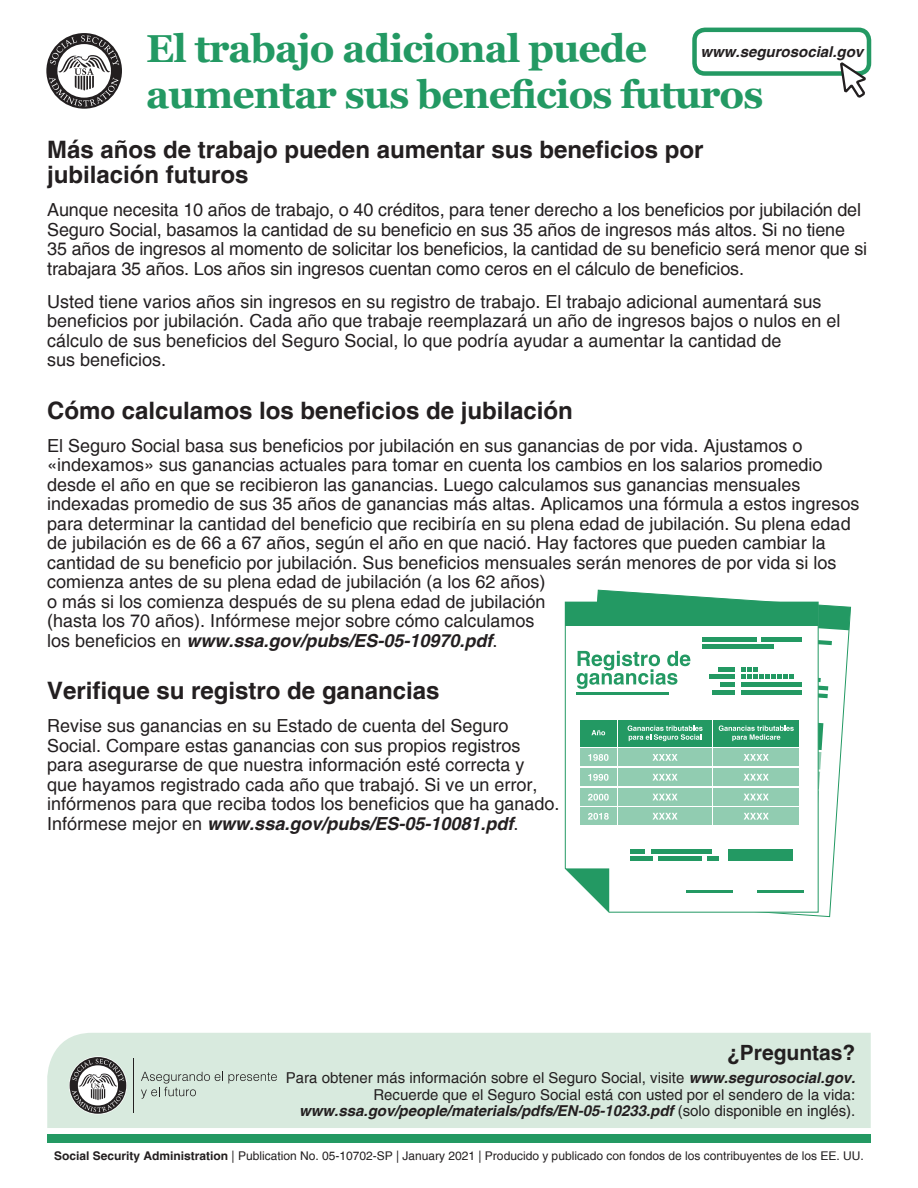
<style>
.page{position:relative;width:918px;height:1188px;background:#fff}
.page>*{position:absolute;margin:0;border:0;box-sizing:border-box;transform-origin:0 0}
.t1{font:700 39px/46.5px "Georgia";letter-spacing:-.025em;color:#239963}
.Callout{font:700 24px/25.5px "Helvetica";color:#231f20}
.Paragraph{font:700 21px "Helvetica";color:#231f20}
.Paragraph-2{font:18px/19.5px "Helvetica";color:#231f20}
.Paragraph-3{font:15px/16.5px "Helvetica";color:#231f20;text-align:right}
.Paragraph-4{font:italic 700 15px "Helvetica";color:#231f20}
.Paragraph-5{font:12px "Helvetica";color:#231f20}
.s1{font-weight:700;font-style:italic}
.s2{font-weight:700}
</style>
<div class="page">
<div style="left:47px;top:1033px;width:824px;height:95px;background:#d8eade"></div>
<div style="left:47px;top:1135px;width:824px;height:8px;background:#239963"></div>
<svg style="left:597px;top:589px;width:248px;height:328px"></svg>
<svg style="left:564px;top:601px;width:255px;height:312px"></svg>
<div style="left:565px;top:602px;width:253px;height:23px;background:#239963"></div>
<hr style="left:757px;top:890px;width:47px;height:2px;background:#239963">
<hr style="left:686px;top:890px;width:47px;height:2px;background:#239963">
<div style="left:618px;top:807px;width:94px;height:18px;background:#91ccb1"></div>
<div style="left:618px;top:749px;width:94px;height:17px;background:#91ccb1"></div>
<div style="left:618px;top:768px;width:94px;height:18px;background:#91ccb1"></div>
<div style="left:618px;top:788px;width:94px;height:17px;background:#91ccb1"></div>
<div style="left:580px;top:807px;width:37px;height:18px;background:#91ccb1"></div>
<div style="left:580px;top:768px;width:37px;height:18px;background:#91ccb1"></div>
<div style="left:580px;top:788px;width:37px;height:17px;background:#91ccb1"></div>
<div style="left:580px;top:749px;width:37px;height:17px;background:#91ccb1"></div>
<div style="left:618px;top:720px;width:94px;height:27px;background:#239963"></div>
<div style="left:713px;top:807px;width:86px;height:18px;background:#91ccb1"></div>
<div style="left:713px;top:749px;width:86px;height:17px;background:#91ccb1"></div>
<div style="left:713px;top:768px;width:86px;height:18px;background:#91ccb1"></div>
<div style="left:713px;top:720px;width:86px;height:27px;background:#239963"></div>
<div style="left:713px;top:788px;width:86px;height:17px;background:#91ccb1"></div>
<div style="left:580px;top:720px;width:37px;height:27px;background:#239963"></div>
<div style="left:729px;top:849px;width:64px;height:12px;background:#239963"></div>
<hr style="left:652px;top:849px;width:60px;height:4px;background:#239963">
<hr style="left:630px;top:849px;width:15px;height:4px;background:#239963">
<hr style="left:659px;top:857px;width:43px;height:4px;background:#239963">
<hr style="left:630px;top:857px;width:23px;height:4px;background:#239963">
<hr style="left:708px;top:857px;width:11px;height:4px;background:#239963">
<hr style="left:576px;top:692px;width:92px;height:2px;background:#239963">
<svg style="left:565px;top:856px;width:59px;height:56px"></svg>
<svg style="left:588px;top:754px;width:21px;height:7px"></svg>
<svg style="left:652px;top:754px;width:26px;height:7px"></svg>
<svg style="left:652px;top:774px;width:26px;height:7px"></svg>
<svg style="left:653px;top:794px;width:24px;height:6px"></svg>
<svg style="left:652px;top:813px;width:26px;height:7px"></svg>
<svg style="left:588px;top:774px;width:21px;height:7px"></svg>
<svg style="left:588px;top:794px;width:21px;height:7px"></svg>
<svg style="left:588px;top:813px;width:21px;height:7px"></svg>
<svg style="left:577px;top:590px;width:274px;height:108px"></svg>
<svg style="left:719px;top:717px;width:104px;height:111px"></svg>
<svg style="left:628px;top:725px;width:75px;height:16px"></svg>
<svg style="left:591px;top:730px;width:14px;height:5px"></svg>
<div style="left:692px;top:28px;width:179px;height:48px;border:4px solid #239963;border-radius:10px"></div>
<svg style="left:841px;top:63px;width:27px;height:35px"></svg>
<svg style="left:46px;top:33px;width:76px;height:76px"></svg>
<svg style="left:49px;top:35px;width:70px;height:71px"></svg>
<svg style="left:69px;top:1056px;width:58px;height:58px"></svg>
<svg style="left:70px;top:1057px;width:56px;height:57px"></svg>
<svg style="left:72px;top:1059px;width:52px;height:53px"></svg>
<hr style="left:133px;top:1058px;width:1px;height:55px;background:#231f20">
<svg style="left:141px;top:1072px;width:136px;height:27px;background:#c5d4ca"></svg>
<h1 class="t1" style="left:146px;top:25px;width:619px">El trabajo adicional puede aumentar sus beneficios futuros</h1>
<h2 class="Callout" style="left:47px;top:138px;width:658px">Más años de trabajo pueden aumentar sus beneficios por jubilación futuros</h2>
<p class="Paragraph-2" style="left:47px;top:201px;width:822px">Aunque necesita 10 años de trabajo, o 40 créditos, para tener derecho a los beneficios por jubilación del Seguro Social, basamos la cantidad de su beneficio en sus 35 años de ingresos más altos. Si no tiene 35 años de ingresos al momento de solicitar los beneficios, la cantidad de su beneficio será menor que si trabajara 35 años. Los años sin ingresos cuentan como ceros en el cálculo de beneficios.</p>
<p class="Paragraph-2" style="left:47px;top:292px;width:795px">Usted tiene varios años sin ingresos en su registro de trabajo. El trabajo adicional aumentará sus beneficios por jubilación. Cada año que trabaje reemplazará un año de ingresos bajos o nulos en el cálculo de sus beneficios del Seguro Social, lo que podría ayudar a aumentar la cantidad de<br>sus beneficios.</p>
<h2 class="Callout" style="left:47px;top:399px;width:527px">Cómo calculamos los beneficios de jubilación</h2>
<p class="Paragraph-2" style="left:47px;top:436px;width:814px">El Seguro Social basa sus beneficios por jubilación en sus ganancias de por vida. Ajustamos o «indexamos» sus ganancias actuales para tomar en cuenta los cambios en los salarios promedio desde el año en que se recibieron las ganancias. Luego calculamos sus ganancias mensuales indexadas promedio de sus 35 años de ganancias más altas. Aplicamos una fórmula a estos ingresos para determinar la cantidad del beneficio que recibiría en su plena edad de jubilación. Su plena edad de jubilación es de 66 a 67 años, según el año en que nació. Hay factores que pueden cambiar la cantidad de su beneficio por jubilación. Sus beneficios mensuales serán menores de por vida si los comienza antes de su plena edad de jubilación (a los 62 años)<br>o más si los comienza después de su plena edad de jubilación<br>(hasta los 70 años). Infórmese mejor sobre cómo calculamos<br>los beneficios en <span class="s1">www.ssa.gov/pubs/ES-05-10970.pdf</span>.</p>
<h2 class="Callout" style="left:47px;top:679px;width:394px">Verifique su registro de ganancias</h2>
<p class="Paragraph-2" style="left:47px;top:717px;width:514px">Revise sus ganancias en su Estado de cuenta del Seguro Social. Compare estas ganancias con sus propios registros para asegurarse de que nuestra información esté correcta y<br>que hayamos registrado cada año que trabajó. Si ve un error, infórmenos para que reciba todos los beneficios que ha ganado.<br>Infórmese mejor en <span class="s1">www.ssa.gov/pubs/ES-05-10081.pdf</span>.</p>
<p class="Paragraph-4" style="left:701px;top:43px;width:164px">www.segurosocial.gov</p>
<p class="Paragraph" style="left:727px;top:1040px;width:130px">¿Preguntas?</p>
<p class="Paragraph-3" style="left:286px;top:1070px;width:571px">Para obtener más información sobre el Seguro Social, visite <span class="s1">www.segurosocial.gov.</span></p>
<p class="Paragraph-3" style="left:299px;top:1087px;width:558px">Recuerde que el Seguro Social está con usted por el sendero de la vida: <span class="s1">www.ssa.gov/people/materials/pdfs/EN-05-10233.pdf</span> (solo disponible en inglés).</p>
<p class="Paragraph-5" style="left:54px;top:1149px;width:811px"><span class="s2">Social Security Administration</span> | Publication No. 05-10702-SP | January 2021 | Producido y publicado con fondos de los contribuyentes de los EE. UU.</p>
</div>
